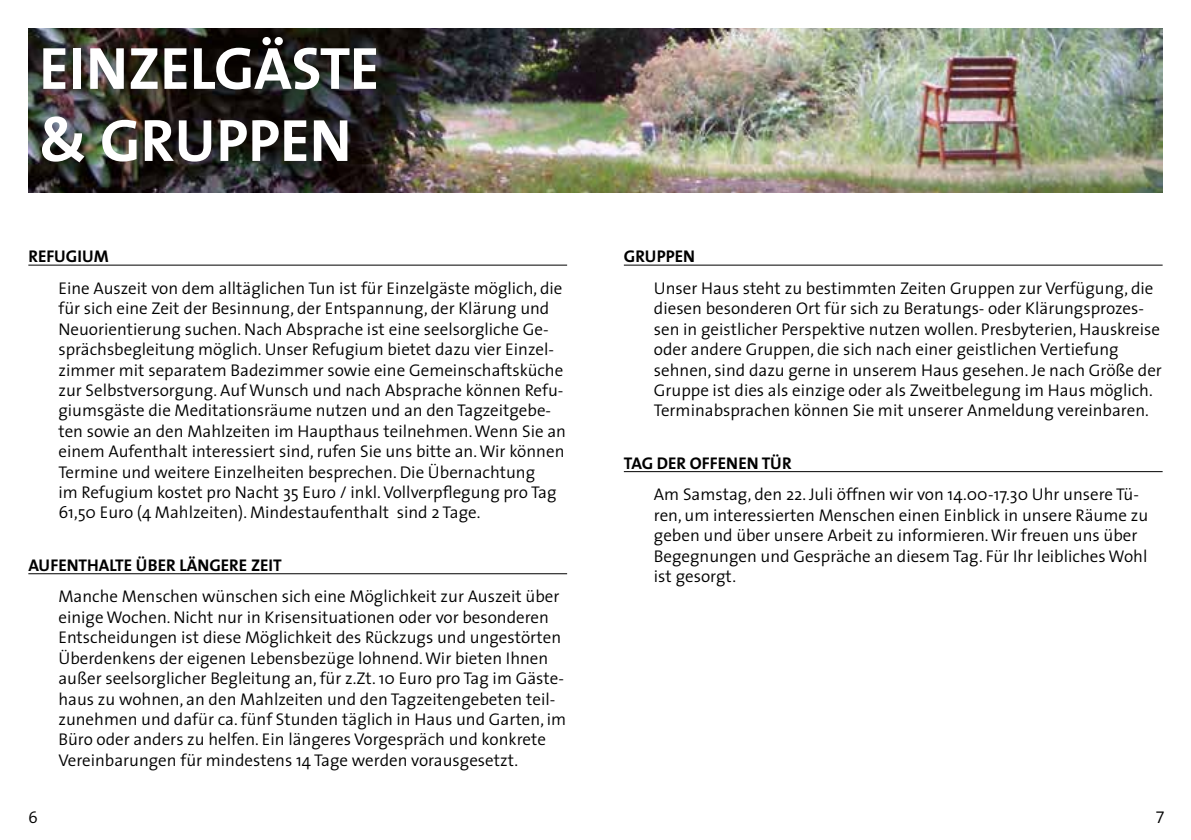
<style>
.page{position:relative;width:1191px;height:840px;background:#fff}
.page>*{position:absolute;margin:0;border:0;box-sizing:border-box;transform-origin:0 0}
.t1{font:700 60px/72px "The Sans";color:#fff}
.t2{font:300 17px/20.4px "The Sans";color:#000}
.t3{font:700 17px "The Sans";letter-spacing:.015em;color:#000}
.t4{font:17px "The Sans Semi Light Expert";color:#000}
</style>
<div class="page">
<hr style="left:624px;top:264px;width:538px;height:1px;background:#000">
<hr style="left:624px;top:471px;width:538px;height:1px;background:#000">
<img style="left:28px;top:28px;width:1134px;height:165px">
<hr style="left:28px;top:264px;width:539px;height:1px;background:#000">
<hr style="left:28px;top:573px;width:539px;height:1px;background:#000">
<h1 class="t1" style="left:39px;top:31px;width:342px">EINZELGÄSTE &amp; GRUPPEN</h1>
<p class="t3" style="left:28px;top:242px;width:82px">REFUGIUM</p>
<p class="t2" style="left:58px;top:277px;width:509px">Eine Auszeit von dem alltäglichen Tun ist für Einzelgäste möglich, die für sich eine Zeit der Besinnung, der Entspannung, der Klärung und Neuorientierung suchen. Nach Absprache ist eine seelsorgliche Ge&shy;sprächsbegleitung möglich. Unser Refugium bietet dazu vier Einzel&shy;zimmer mit separatem Badezimmer sowie eine Gemeinschaftsküche zur Selbstversorgung. Auf Wunsch und nach Absprache können Refu&shy;giumsgäste die Meditationsräume nutzen und an den Tagzeitgebe&shy;ten sowie an den Mahlzeiten im Haupthaus teilnehmen. Wenn Sie an einem Aufenthalt interessiert sind, rufen Sie uns bitte an. Wir können Termine und weitere Einzelheiten besprechen. Die Übernachtung<br>im Refugium kostet pro Nacht 35 Euro / inkl. Vollverpflegung pro Tag 61,50 Euro (4 Mahlzeiten). Mindestaufenthalt sind 2 Tage.</p>
<p class="t3" style="left:28px;top:550px;width:255px">AUFENTHALTE ÜBER LÄNGERE ZEIT</p>
<p class="t2" style="left:58px;top:585px;width:509px">Manche Menschen wünschen sich eine Möglichkeit zur Auszeit über einige Wochen. Nicht nur in Krisensituationen oder vor besonderen Entscheidungen ist diese Möglichkeit des Rückzugs und ungestörten Überdenkens der eigenen Lebensbezüge lohnend. Wir bieten Ihnen außer seelsorglicher Begleitung an, für z.Zt. 10 Euro pro Tag im Gäste&shy;haus zu wohnen, an den Mahlzeiten und den Tagzeitengebeten teil&shy;zunehmen und dafür ca. fünf Stunden täglich in Haus und Garten, im Büro oder anders zu helfen. Ein längeres Vorgespräch und konkrete Vereinbarungen für mindestens 14 Tage werden vorausgesetzt.</p>
<p class="t3" style="left:624px;top:242px;width:73px">GRUPPEN</p>
<p class="t2" style="left:654px;top:277px;width:509px">Unser Haus steht zu bestimmten Zeiten Gruppen zur Verfügung, die diesen besonderen Ort für sich zu Beratungs- oder Klärungsprozes&shy;sen in geistlicher Perspektive nutzen wollen. Presbyterien, Hauskreise oder andere Gruppen, die sich nach einer geistlichen Vertiefung sehnen, sind dazu gerne in unserem Haus gesehen. Je nach Größe der Gruppe ist dies als einzige oder als Zweitbelegung im Haus möglich.<br>Terminabsprachen können Sie mit unserer Anmeldung vereinbaren.</p>
<p class="t3" style="left:624px;top:448px;width:169px">TAG DER OFFENEN TÜR</p>
<p class="t2" style="left:654px;top:483px;width:496px">Am Samstag, den 22. Juli öffnen wir von 14.00-17.30 Uhr unsere Tü&shy;ren, um interessierten Menschen einen Einblick in unsere Räume zu geben und über unsere Arbeit zu informieren. Wir freuen uns über Begegnungen und Gespräche an diesem Tag. Für Ihr leibliches Wohl ist gesorgt.</p>
<p class="t4" style="left:28px;top:802px;width:11px">6</p>
<p class="t4" style="left:1155px;top:802px;width:11px">7</p>
</div>
